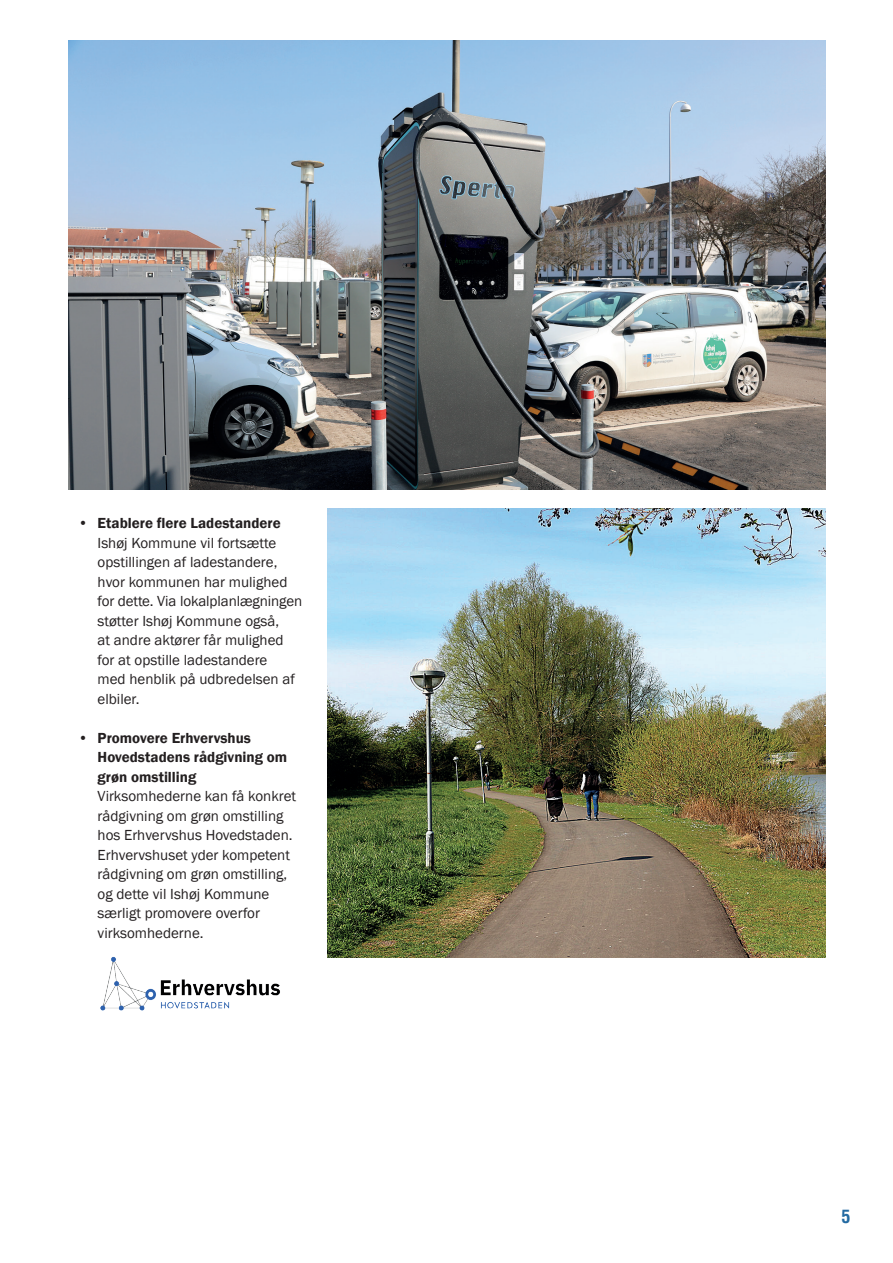
<style>
.page{position:relative;width:893px;height:1263px;background:#fff}
.page>*{position:absolute;margin:0;border:0;box-sizing:border-box;transform-origin:0 0}
.t1{font:700 condensed 18px "Helvetica";color:#236aa2}
.t2{font:15px/19.5px "Franklin Gothic";color:#231f20}
.t3{font:600 15px/19.5px "Franklin Gothic";color:#231f20}
</style>
<div class="page">
<img style="left:100px;top:957px;width:180px;height:53px">
<img style="left:68px;top:41px;width:757px;height:448px">
<img style="left:327px;top:509px;width:498px;height:448px">
<p class="t3" style="left:78px;top:513px;width:204px">• Etablere flere Ladestandere</p>
<p class="t2" style="left:98px;top:533px;width:206px">Ishøj Kommune vil fortsætte opstillingen af ladestandere, hvor kommunen har mulighed for dette. Via lokalplanlægningen støtter Ishøj Kommune også,<br>at andre aktører får mulighed for at opstille ladestandere<br>med henblik på udbredelsen af elbiler.</p>
<p class="t3" style="left:98px;top:728px;width:191px;text-indent:-20px">• Promovere Erhvervshus<br>Hovedstadens rådgivning om grøn omstilling</p>
<p class="t2" style="left:98px;top:787px;width:200px">Virksomhederne kan få konkret rådgivning om grøn omstilling hos Erhvervshus Hovedstaden.<br>Erhvervshuset yder kompetent rådgivning om grøn omstilling, og dette vil Ishøj Kommune særligt promovere overfor virksomhederne.</p>
<p class="t1" style="left:841px;top:1205px;width:10px">5</p>
</div>
